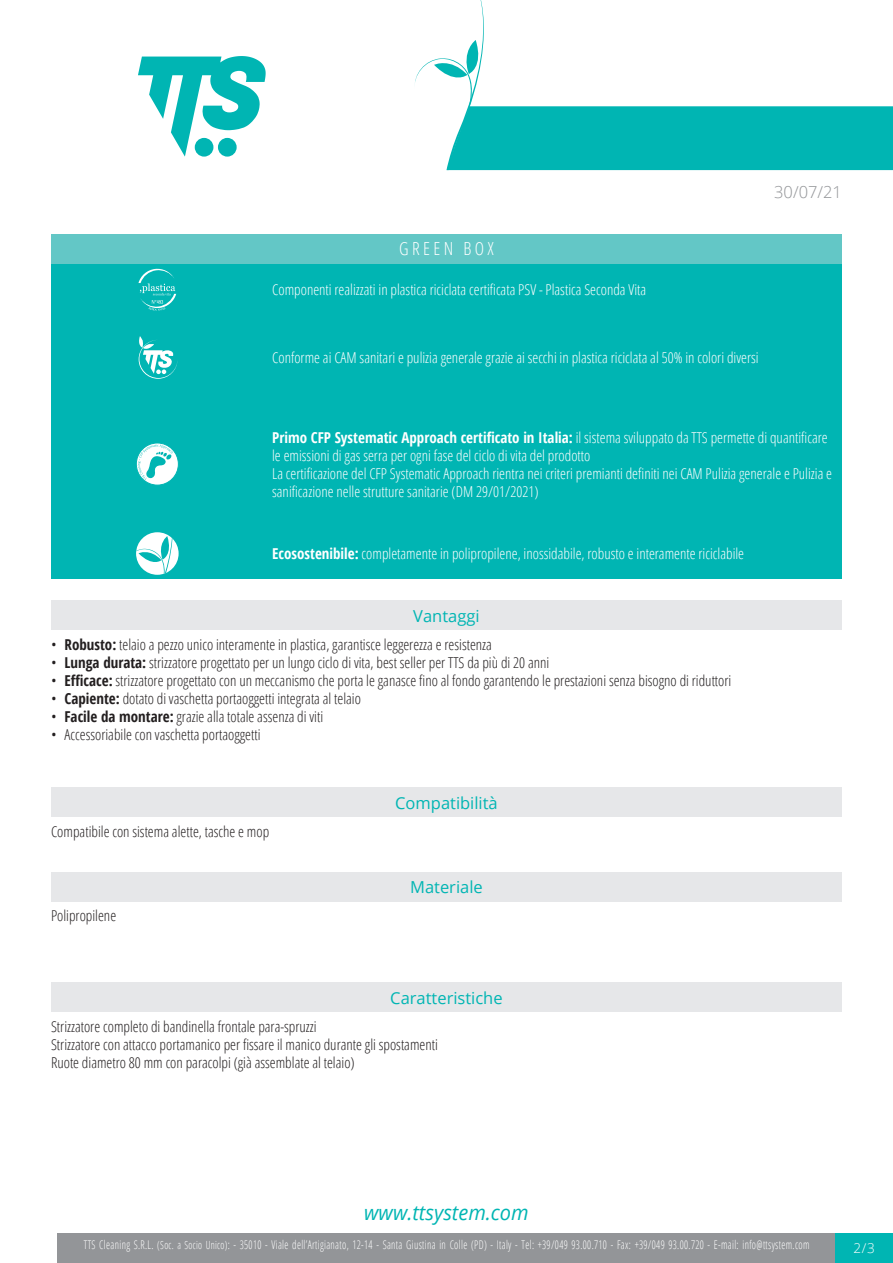
<style>
.page{position:relative;width:893px;height:1263px;background:#fff}
.page>*{position:absolute;margin:0;border:0;box-sizing:border-box;transform-origin:0 0}
.t1{font:italic 20.85px "Open Sans";color:#00b5b3;scale:.96 1}
.Titolo6{font:300 18px "Open Sans Condensed";color:#fff}
.Titolo10{font:16.5px "Open Sans";color:#00b5b3}
.Titolo9{font:16.5px "Open Sans";color:#00b5b3}
.Titolo16{font:16.5px "Open Sans";color:#00b5b3}
.t2{font:300 16.5px "Open Sans";color:#939598}
.Titolo8{font:16.5px "Open Sans";color:#00b5b3}
.CaratteristicheTecni{font:300 15px "Open Sans Condensed";color:#231f20}
.GreenBoxCFP{font:300 15px/18px "Open Sans Condensed";color:#fff}
.GreenBoxCam{font:300 15px "Open Sans Condensed";color:#fff}
.GreenBoxLista{font:300 15px "Open Sans Condensed";color:#fff}
.GreenBoxPSV{font:300 15px "Open Sans Condensed";color:#fff}
.Compatibilità{font:300 15px "Open Sans Condensed";color:#231f20}
.Materiale{font:300 15px "Open Sans Condensed";color:#231f20}
.t3{font:300 13.5px "Open Sans";color:#fff}
.t4{font:300 12px "Open Sans Condensed";letter-spacing:.035em;color:#fff;scale:.85 1}
.s1{font-weight:700}
.s2{font-size:11.25px}
</style>
<div class="page">
<svg style="left:138px;top:56px;width:128px;height:101px"></svg>
<div style="left:57px;top:1233px;width:779px;height:30px;background:#939598"></div>
<div style="left:836px;top:1233px;width:57px;height:30px;background:#00b5b3"></div>
<svg style="left:415px;top:0;width:478px;height:170px"></svg>
<div style="left:51px;top:234px;width:791px;height:30px;background:#63c7c6"></div>
<div style="left:51px;top:264px;width:213px;height:51px;background:#00b5b3"></div>
<svg style="left:138px;top:268px;width:38px;height:42px"></svg>
<div style="left:264px;top:264px;width:578px;height:51px;background:#00b5b3"></div>
<div style="left:51px;top:315px;width:213px;height:85px;background:#00b5b3"></div>
<svg style="left:138px;top:336px;width:40px;height:43px"></svg>
<div style="left:264px;top:315px;width:578px;height:85px;background:#00b5b3"></div>
<div style="left:51px;top:400px;width:213px;height:128px;background:#00b5b3"></div>
<svg style="left:136px;top:443px;width:42px;height:42px"></svg>
<div style="left:136px;top:443px;width:43px;height:42px;border:1px solid #00b5b3;border-radius:50%"></div>
<svg style="left:138px;top:444px;width:35px;height:37px"></svg>
<div style="left:264px;top:400px;width:578px;height:128px;background:#00b5b3"></div>
<div style="left:51px;top:528px;width:213px;height:51px;background:#00b5b3"></div>
<svg style="left:136px;top:532px;width:43px;height:43px"></svg>
<div style="left:264px;top:528px;width:578px;height:51px;background:#00b5b3"></div>
<div style="left:51px;top:601px;width:791px;height:29px;background:#e6e7e9"></div>
<div style="left:51px;top:788px;width:791px;height:29px;background:#e6e7e9"></div>
<div style="left:51px;top:872px;width:791px;height:29px;background:#e6e7e9"></div>
<div style="left:51px;top:982px;width:791px;height:30px;background:#e6e7e9"></div>
<p class="Titolo6" style="left:399px;top:237px;width:96px">G R E E N B O X</p>
<p class="GreenBoxPSV" style="left:272px;top:279px;width:376px">Componenti realizzati in plastica riciclata certificata PSV - Plastica Seconda Vita</p>
<p class="t2" style="left:774px;top:180px;width:69px">30/07/21</p>
<p class="GreenBoxCam" style="left:272px;top:348px;width:488px">Conforme ai CAM sanitari e pulizia generale grazie ai secchi in plastica riciclata al 50% in colori diversi</p>
<p class="GreenBoxCFP" style="left:272px;top:428px;width:557px"><span class="s1">Primo CFP Systematic Approach certificato in Italia:</span> il sistema sviluppato da TTS permette di quantificare le emissioni di gas serra per ogni fase del ciclo di vita del prodotto</p>
<p class="GreenBoxCFP" style="left:272px;top:464px;width:561px">La certificazione del CFP Systematic Approach rientra nei criteri premianti definiti nei CAM Pulizia generale e Pulizia e sanificazione nelle strutture sanitarie (DM 29/01/2021)</p>
<p class="GreenBoxLista" style="left:272px;top:544px;width:473px"><span class="s1">Ecosostenibile:</span> completamente in polipropilene, inossidabile, robusto e interamente riciclabile</p>
<p class="Titolo8" style="left:413px;top:604px;width:68px">Vantaggi</p>
<p class="CaratteristicheTecni" style="left:51px;top:634px;width:442px">• <span class="s1">Robusto:</span> telaio a pezzo unico interamente in plastica, garantisce leggerezza e resistenza</p>
<p class="CaratteristicheTecni" style="left:51px;top:652px;width:500px">• <span class="s1">Lunga durata:</span> strizzatore progettato per un lungo ciclo di vita, best seller per TTS da più di 20 anni</p>
<p class="CaratteristicheTecni" style="left:51px;top:670px;width:682px">• <span class="s1">Efficace:</span> strizzatore progettato con un meccanismo che porta le ganasce fino al fondo garantendo le prestazioni senza bisogno di riduttori</p>
<p class="CaratteristicheTecni" style="left:51px;top:688px;width:311px">• <span class="s1">Capiente:</span> dotato di vaschetta portaoggetti integrata al telaio</p>
<p class="CaratteristicheTecni" style="left:51px;top:706px;width:274px">• <span class="s1">Facile da montare:</span> grazie alla totale assenza di viti</p>
<p class="CaratteristicheTecni" style="left:51px;top:724px;width:211px">• Accessoriabile con vaschetta portaoggetti</p>
<p class="Compatibilità" style="left:51px;top:821px;width:220px">Compatibile con sistema alette, tasche e mop</p>
<p class="Materiale" style="left:51px;top:906px;width:67px">Polipropilene</p>
<p class="Titolo9" style="left:395px;top:791px;width:104px">Compatibilità</p>
<p class="Titolo16" style="left:410px;top:876px;width:74px">Materiale</p>
<p class="Titolo10" style="left:390px;top:986px;width:114px">Caratteristiche</p>
<p class="CaratteristicheTecni" style="left:51px;top:1016px;width:267px">Strizzatore completo di bandinella frontale para-spruzzi</p>
<p class="CaratteristicheTecni" style="left:51px;top:1034px;width:388px">Strizzatore con attacco portamanico per fissare il manico durante gli spostamenti</p>
<p class="CaratteristicheTecni" style="left:51px;top:1052px;width:305px">Ruote diametro 80 mm con paracolpi (già assemblate al telaio)</p>
<h1 class="t1" style="left:364px;top:1198px;width:173px">www.ttsystem.com</h1>
<p class="t4" style="left:84px;top:1236px;width:855px">TTS Cleaning S.R.L. <span class="s2">(Soc. a Socio Unico)</span>: - 35010 - Viale dell’Artigianato, 12-14 - Santa Giustina in Colle (PD) - Italy - Tel: +39/049 93.00.710 - Fax: +39/049 93.00.720 - E-mail: info@ttsystem.com</p>
<p class="t3" style="left:854px;top:1239px;width:23px">2/3</p>
</div>
